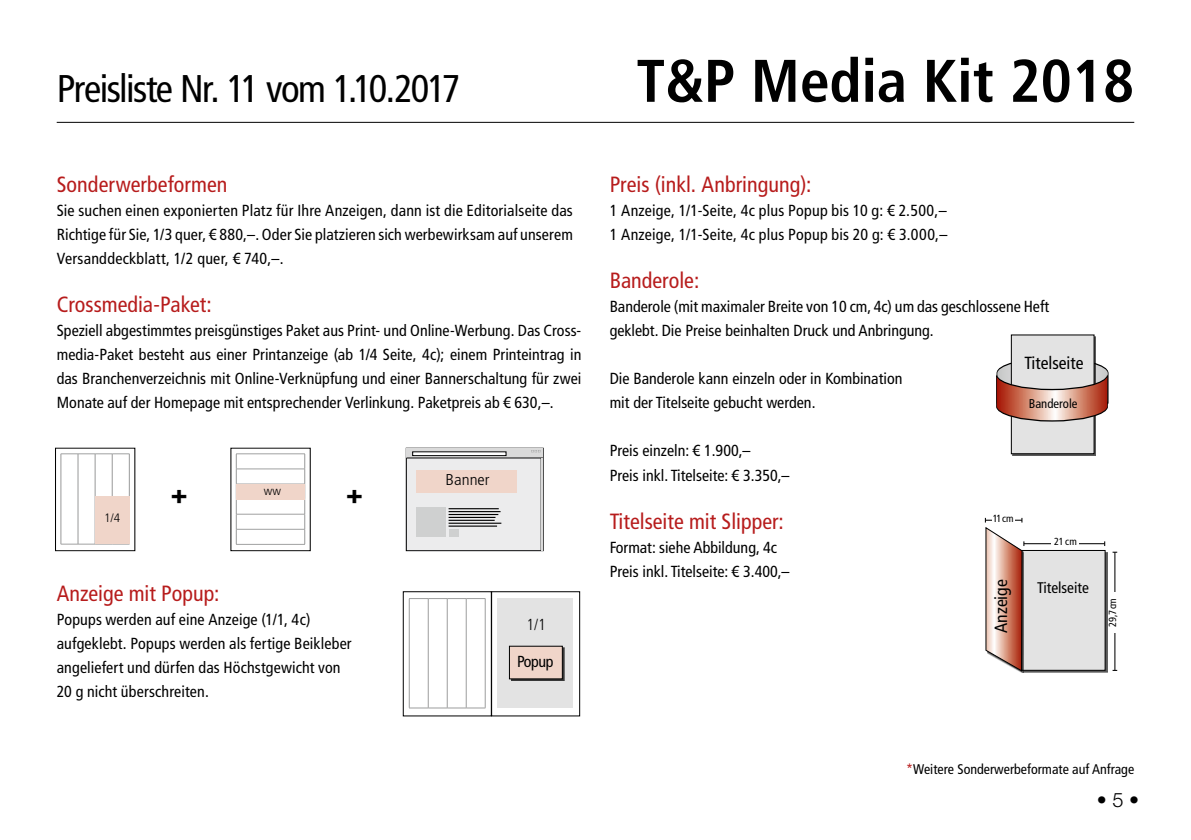
<style>
.page{position:relative;width:1191px;height:840px;background:#fff}
.page>*{position:absolute;margin:0;border:0;box-sizing:border-box;transform-origin:0 0}
.t1{font:700 condensed 60px "Frutiger LT Com";color:#000}
.t2{font:condensed 38.6px "Frutiger LT Com";letter-spacing:-.04em;color:#000}
.t3{font:700 26.4px "Arial";color:#000;scale:1.09 1}
.t4{font:condensed 22px "Frutiger LT Com";color:#b71c1c}
.t5{font:300 20px "Helvetica Neue";color:#000}
.t6{font:condensed 17.6px "Frutiger LT Com";color:#000}
.t7{font:condensed 16px/24px "Frutiger LT Com";color:#000}
.t8{font:300 condensed 16px "Frutiger LT Com";color:#000}
.t9{font:300 condensed 15.6px "Frutiger LT Com";color:#000;scale:1.09 1}
.t10{font:condensed 15.4px "Frutiger LT Com";color:#000}
.t11{font:condensed 14px "Frutiger LT Com";color:#000}
.t12{font:condensed 12.8px "Frutiger LT Com";color:#000}
.t13{font:300 condensed 12.2px "Frutiger LT Com";color:#000;scale:1.09 1}
.t14{font:condensed 10.4px "Frutiger LT Com";letter-spacing:-.02em;color:#000}
.t15{font:condensed 10.2px "Frutiger LT Com";color:#000}
.s1{font-size:10.4px}
.s2{color:#b71c1c}
</style>
<div class="page">
<hr style="left:57px;top:122px;width:1077px;height:1px;background:#000">
<div style="left:403px;top:591px;width:88px;height:124px;border:1px solid #000"></div>
<hr style="left:409px;top:598px;width:1px;height:109px;background:#9c9d9d">
<hr style="left:428px;top:598px;width:1px;height:109px;background:#9c9d9d">
<hr style="left:447px;top:598px;width:1px;height:109px;background:#9c9d9d">
<svg style="left:410px;top:598px;width:75px;height:1px"></svg>
<hr style="left:466px;top:598px;width:1px;height:109px;background:#9c9d9d">
<hr style="left:485px;top:598px;width:1px;height:109px;background:#9c9d9d">
<svg style="left:409px;top:707px;width:76px;height:1px"></svg>
<div style="left:491px;top:591px;width:89px;height:124px;border:1px solid #000"></div>
<div style="left:497px;top:598px;width:76px;height:109px;background:#e3e3e3"></div>
<div style="left:511px;top:647px;width:53px;height:33px;background:#000;opacity:.75"></div>
<div style="left:509px;top:645px;width:53px;height:33px;background:#f0d5c9"></div>
<hr style="left:61px;top:454px;width:1px;height:89px;background:#9c9d9d">
<hr style="left:78px;top:454px;width:1px;height:89px;background:#9c9d9d">
<hr style="left:95px;top:454px;width:1px;height:89px;background:#9c9d9d">
<svg style="left:61px;top:453px;width:69px;height:1px"></svg>
<hr style="left:112px;top:454px;width:1px;height:89px;background:#9c9d9d">
<hr style="left:129px;top:454px;width:1px;height:89px;background:#9c9d9d">
<svg style="left:61px;top:543px;width:34px;height:1px"></svg>
<div style="left:95px;top:496px;width:35px;height:48px;background:#f0d5c9"></div>
<hr style="left:236px;top:453px;width:69px;height:1px;background:#9c9d9d">
<hr style="left:236px;top:468px;width:69px;height:1px;background:#9c9d9d">
<hr style="left:236px;top:513px;width:69px;height:1px;background:#9c9d9d">
<hr style="left:236px;top:528px;width:69px;height:1px;background:#9c9d9d">
<svg style="left:236px;top:454px;width:1px;height:89px"></svg>
<svg style="left:304px;top:454px;width:1px;height:89px"></svg>
<hr style="left:236px;top:543px;width:69px;height:1px;background:#9c9d9d">
<div style="left:236px;top:483px;width:69px;height:16px;background:#f0d5c9"></div>
<div style="left:406px;top:448px;width:137px;height:102px;background:#ececed"></div>
<div style="left:406px;top:447px;width:137px;height:103px;border:1px solid #000"></div>
<svg style="left:406px;top:448px;width:137px;height:9px"></svg>
<div style="left:416px;top:469px;width:101px;height:23px;background:#f0d5c9"></div>
<hr style="left:406px;top:457px;width:137px;height:1px;background:#000">
<svg style="left:532px;top:450px;width:8px;height:2px"></svg>
<div style="left:416px;top:507px;width:29px;height:30px;background:#cfd0d0"></div>
<hr style="left:448px;top:508px;width:51px;height:1px;background:#000">
<hr style="left:448px;top:511px;width:52px;height:1px;background:#000">
<hr style="left:448px;top:514px;width:50px;height:1px;background:#000">
<hr style="left:448px;top:517px;width:47px;height:1px;background:#000">
<hr style="left:448px;top:522px;width:53px;height:1px;background:#000">
<hr style="left:448px;top:525px;width:49px;height:1px;background:#000">
<hr style="left:448px;top:519px;width:47px;height:1px;background:#000">
<div style="left:448px;top:529px;width:10px;height:7px;background:#cfd0d0"></div>
<hr style="left:541px;top:458px;width:2px;height:92px;background:#dadada">
<div style="left:1011px;top:334px;width:83px;height:120px;background:#e3e3e3;border:1px solid #000"></div>
<svg style="left:996px;top:357px;width:112px;height:64px"></svg>
<div style="left:1023px;top:551px;width:84px;height:121px;background:#000;opacity:.65"></div>
<div style="left:1021px;top:550px;width:84px;height:120px;background:#e3e3e3"></div>
<hr style="left:1024px;top:543px;width:80px;height:1px;background:#000">
<svg style="left:985px;top:517px;width:39px;height:154px"></svg>
<div style="left:1052px;top:537px;width:27px;height:10px;background:#fff"></div>
<hr style="left:1114px;top:552px;width:1px;height:118px;background:#000">
<div style="left:1108px;top:592px;width:11px;height:40px;background:#fff"></div>
<h2 class="t2" style="left:57px;top:66px;width:405px">Preisliste Nr. 11 vom 1.10.2017</h2>
<h3 class="t4" style="left:57px;top:172px;width:172px">Sonderwerbeformen</h3>
<p class="t7" style="left:57px;top:199px;width:517px;text-align:justify">Sie suchen einen exponierten Platz für Ihre Anzeigen, dann ist die Editorialseite das Richtige für Sie, 1/3 quer, € 880,–. Oder Sie platzieren sich werbewirksam auf unserem Versanddeckblatt, 1/2 quer, € 740,–.</p>
<h3 class="t4" style="left:57px;top:292px;width:156px">Crossmedia-Paket:</h3>
<p class="t7" style="left:57px;top:319px;width:526px;text-align:justify">Speziell abgestimmtes preisgünstiges Paket aus Print- und Online-Werbung. Das Cross&shy;media-Paket besteht aus einer Printanzeige (ab 1/4 Seite, 4c); einem Printeintrag in das Branchenverzeichnis mit Online-Verknüpfung und einer Bannerschaltung für zwei Monate auf der Homepage mit entsprechender Verlinkung. Paketpreis ab € 630,–.</p>
<p class="t13" style="left:104px;top:510px;width:16px">1/4</p>
<p class="t13" style="left:264px;top:484px;width:17px">ww</p>
<h3 class="t3" style="left:171px;top:477px;width:17px">+</h3>
<h3 class="t3" style="left:346px;top:477px;width:17px">+</h3>
<p class="t9" style="left:445px;top:470px;width:42px">Banner</p>
<h3 class="t4" style="left:57px;top:580px;width:164px">Anzeige mit Popup:</h3>
<p class="t7" style="left:57px;top:607px;width:296px">Popups werden auf eine Anzeige (1/1, 4c) aufgeklebt. Popups werden als fertige Beikleber angeliefert und dürfen das Höchstgewicht von 20 g nicht überschreiten.</p>
<p class="t8" style="left:526px;top:614px;width:21px">1/1</p>
<p class="t7" style="left:517px;top:649px;width:38px">Popup</p>
<h1 class="t1" style="left:636px;top:45px;width:499px">T&amp;P Media Kit 2018</h1>
<h3 class="t4" style="left:609px;top:172px;width:203px">Preis (inkl. Anbringung):</h3>
<p class="t7" style="left:609px;top:199px;width:339px">1 Anzeige, 1/1-Seite, 4c plus Popup bis 10 g: € 2.500,–<br>1 Anzeige, 1/1-Seite, 4c plus Popup bis 20 g: € 3.000,–</p>
<h3 class="t4" style="left:609px;top:268px;width:91px">Banderole:</h3>
<p class="t7" style="left:609px;top:295px;width:441px">Banderole (mit maximaler Breite von 10 cm, 4c) um das geschlossene Heft geklebt. Die Preise beinhalten Druck und Anbringung.</p>
<p class="t7" style="left:609px;top:367px;width:294px">Die Banderole kann einzeln oder in Kombination mit der Titelseite gebucht werden.</p>
<p class="t7" style="left:609px;top:439px;width:181px">Preis einzeln: € 1.900,–<br>Preis inkl. Titelseite: € 3.350,–</p>
<h3 class="t4" style="left:609px;top:508px;width:176px">Titelseite mit Slipper:</h3>
<p class="t7" style="left:609px;top:535px;width:181px">Format: siehe Abbildung, 4c<br>Preis inkl. Titelseite: € 3.400,–</p>
<p class="t6" style="left:1024px;top:352px;width:61px">Titelseite</p>
<p class="t12" style="left:1028px;top:395px;width:50px">Banderole</p>
<p class="t14" style="left:993px;top:512px;width:22px">11 cm</p>
<p class="t15" style="left:1054px;top:535px;width:24px">21<span class="s1">cm</span></p>
<p class="t6" style="left:990px;top:632px;width:55px;rotate:-90deg">Anzeige</p>
<p class="t10" style="left:1037px;top:578px;width:53px">Titelseite</p>
<p class="t14" style="left:1106px;top:626px;width:30px;rotate:-90deg">29,7cm</p>
<p class="t11" style="left:906px;top:760px;width:230px"><span class="s2">*</span>Weitere Sonderwerbeformate auf Anfrage</p>
<p class="t5" style="left:1097px;top:787px;width:44px">• 5 •</p>
</div>
